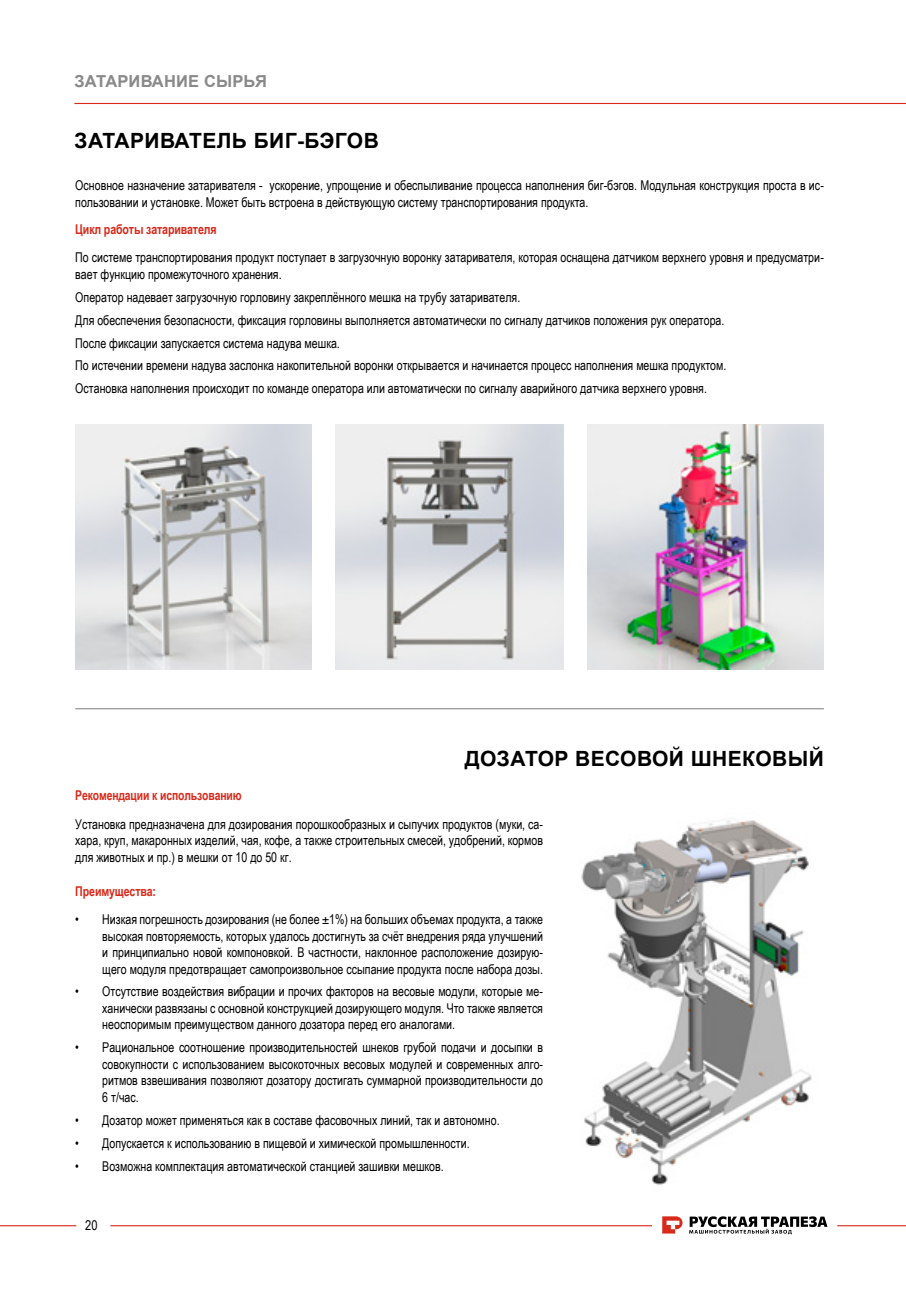
<style>
.page{position:relative;width:906px;height:1289px;background:#fff}
.page>*{position:absolute;margin:0;border:0;box-sizing:border-box;transform-origin:0 0}
.t1{font:700 21px "Arial";letter-spacing:.02em;color:#000}
.t2{font:700 16.5px "Arial";letter-spacing:.01em;color:#898989}
.t3{font:13.5px/16.5px "Arial Narrow";color:#000;text-align:justify;scale:.96 1}
.t4{font:700 13.5px "Arial Narrow";letter-spacing:-.01em;color:#d8291a;scale:.96 1}
.t5{font:700 13.5px "Arial Narrow";letter-spacing:-.01em;color:#d8291a;scale:.94 1}
.t6{font:13.5px "Arial Narrow";color:#000}
</style>
<div class="page">
<hr style="left:74px;top:103px;width:832px;height:1px;background:#d8291a">
<hr style="left:0;top:1225px;width:76px;height:1px;background:#d8291a">
<hr style="left:110px;top:1225px;width:542px;height:1px;background:#d8291a">
<hr style="left:837px;top:1225px;width:69px;height:1px;background:#d8291a">
<svg style="left:689px;top:1216px;width:138px;height:18px"></svg>
<svg style="left:662px;top:1216px;width:20px;height:17px"></svg>
<img style="left:581px;top:820px;width:231px;height:365px">
<img style="left:588px;top:424px;width:236px;height:245px">
<img style="left:75px;top:424px;width:236px;height:245px">
<img style="left:335px;top:424px;width:229px;height:245px">
<hr style="left:75px;top:708px;width:749px;height:1px;background:#898989">
<p class="t2" style="left:74px;top:70px;width:194px">ЗАТАРИВАНИЕ СЫРЬЯ</p>
<h1 class="t1" style="left:74px;top:126px;width:306px">ЗАТАРИВАТЕЛЬ БИГ-БЭГОВ</h1>
<p class="t3" style="left:75px;top:177px;width:781px">Основное назначение затаривателя - ускорение, упрощение и обеспыливание процесса наполнения биг-бэгов. Модульная конструкция проста в ис&shy;пользовании и установке. Может быть встроена в действующую систему транспортирования продукта.</p>
<p class="t4" style="left:75px;top:219px;width:149px">Цикл работы затаривателя</p>
<p class="t3" style="left:75px;top:249px;width:781px">По системе транспортирования продукт поступает в загрузочную воронку затаривателя, которая оснащена датчиком верхнего уровня и предусматри&shy;вает функцию промежуточного хранения.</p>
<p class="t3" style="left:75px;top:285px;width:679px;line-height:23px;text-align:left">Оператор надевает загрузочную горловину закреплённого мешка на трубу затаривателя.<br>Для обеспечения безопасности, фиксация горловины выполняется автоматически по сигналу датчиков положения рук оператора.<br>После фиксации запускается система надува мешка.<br>По истечении времени надува заслонка накопительной воронки открывается и начинается процесс наполнения мешка продуктом.<br>Остановка наполнения происходит по команде оператора или автоматически по сигналу аварийного датчика верхнего уровня.</p>
<h1 class="t1" style="left:465px;top:745px;width:361px">ДОЗАТОР ВЕСОВОЙ ШНЕКОВЫЙ</h1>
<p class="t5" style="left:75px;top:785px;width:178px">Рекомендации к использованию</p>
<p class="t3" style="left:75px;top:815px;width:489px">Установка предназначена для дозирования порошкообразных и сыпучих продуктов (муки, са&shy;хара, круп, макаронных изделий, чая, кофе, а также строительных смесей, удобрений, кормов для животных и пр.) в мешки от 10 до 50 кг.</p>
<p class="t4" style="left:75px;top:880px;width:86px">Преимущества:</p>
<p class="t3" style="left:102px;top:910px;width:461px;text-indent:-27px">• Низкая погрешность дозирования (не более ±1%) на больших объемах продукта, а также высокая повторяемость, которых удалось достигнуть за счёт внедрения ряда улучшений и принципиально новой компоновкой. В частности, наклонное расположение дозирую&shy;щего модуля предотвращает самопроизвольное ссыпание продукта после набора дозы.</p>
<p class="t3" style="left:102px;top:982px;width:461px;text-indent:-27px">• Отсутствие воздействия вибрации и прочих факторов на весовые модули, которые ме&shy;ханически развязаны с основной конструкцией дозирующего модуля. Что также является неоспоримым преимуществом данного дозатора перед его аналогами.</p>
<p class="t3" style="left:102px;top:1038px;width:461px;text-indent:-27px">• Рациональное соотношение производительностей шнеков грубой подачи и досыпки в совокупности с использованием высокоточных весовых модулей и современных алго&shy;ритмов взвешивания позволяют дозатору достигать суммарной производительности до 6 т/час.</p>
<p class="t3" style="left:75px;top:1111px;width:443px">• Дозатор может применяться как в составе фасовочных линий, так и автономно.</p>
<p class="t3" style="left:75px;top:1134px;width:412px">• Допускается к использованию в пищевой и химической промышленности.</p>
<p class="t3" style="left:75px;top:1156px;width:385px">• Возможна комплектация автоматической станцией зашивки мешков.</p>
<p class="t6" style="left:85px;top:1215px;width:14px">20</p>
</div>
